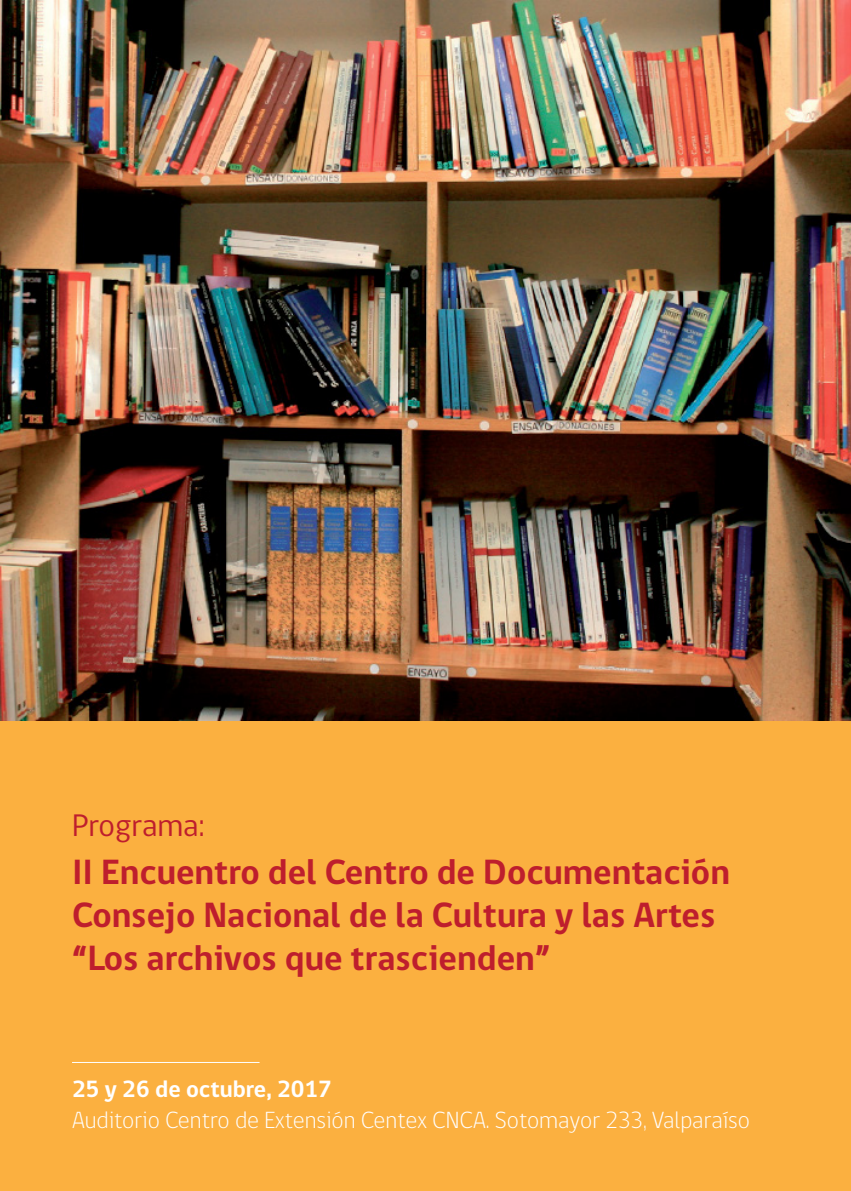
<style>
.page{position:relative;width:851px;height:1191px;background:#fff}
.page>*{position:absolute;margin:0;border:0;box-sizing:border-box;transform-origin:0 0}
.t1{font:700 36px/43.2px "gob CL";color:#be1e2d}
.t2{font:32px "gob CL";color:#be1e2d}
.t3{font:300 24px "gob CL";color:#fff}
.t4{font:700 24px "gob CL";color:#fff}
</style>
<div class="page">
<div style="left:0;top:703px;width:850px;height:488px;background:#fbb040"></div>
<img style="left:0;top:0;width:850px;height:720px">
<hr style="left:72px;top:1062px;width:187px;height:1px;background:#fff">
<p class="t2" style="left:72px;top:804px;width:134px">Programa:</p>
<p class="t1" style="left:72px;top:850px;width:659px">II Encuentro del Centro de Documentación<br>Consejo Nacional de la Cultura y las Artes “Los archivos que trascienden”</p>
<p class="t4" style="left:72px;top:1073px;width:261px">25 y 26 de octubre, 2017</p>
<p class="t3" style="left:72px;top:1103px;width:679px">Auditorio Centro de Extensión Centex CNCA. Sotomayor 233, Valparaíso</p>
</div>
